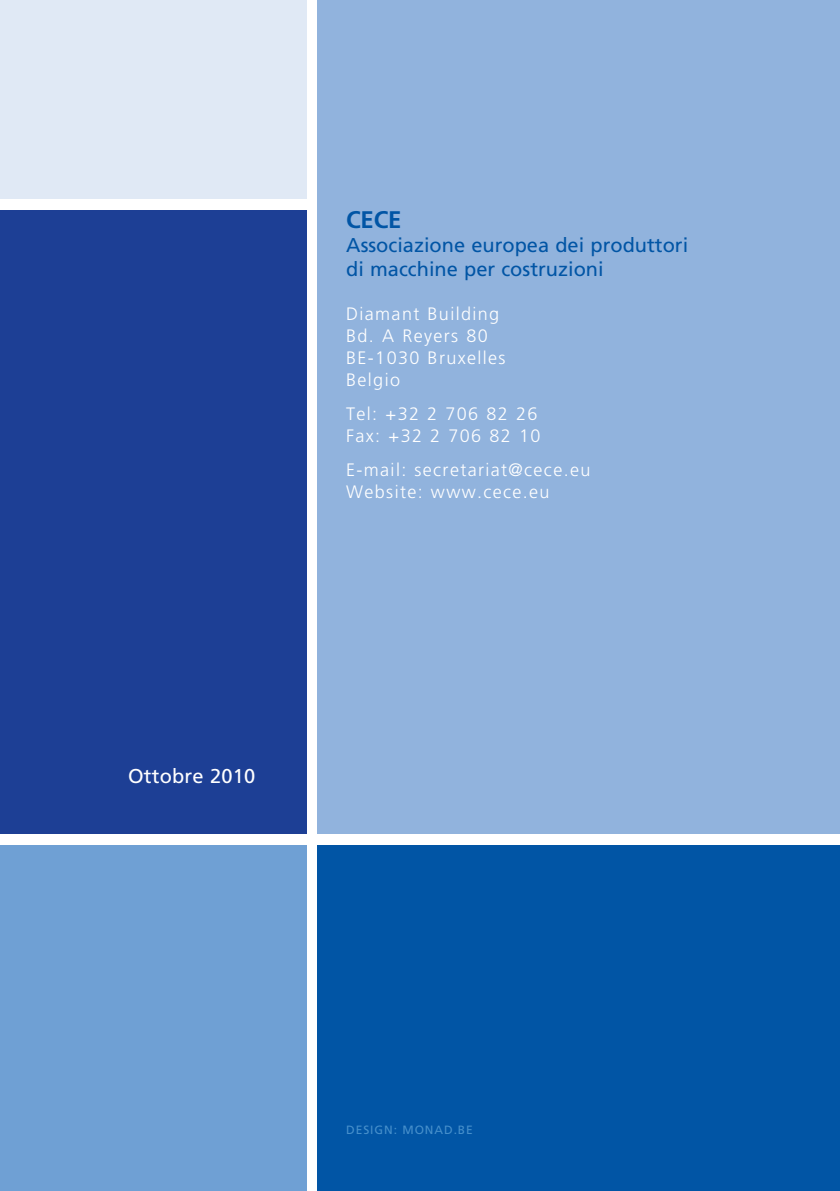
<style>
.page{position:relative;width:840px;height:1191px;background:#fff}
.page>*{position:absolute;margin:0;border:0;box-sizing:border-box;transform-origin:0 0}
.t1{font:700 24px "Frutiger LT Std";color:#0155a5}
.t2{font:20px/24px "Frutiger LT Std";color:#0155a5}
.t3{font:20px "Frutiger LT Std";letter-spacing:.01em;color:#fff}
.t4{font:300 18px/22px "Frutiger LT Std";letter-spacing:.075em;color:#fff}
.t5{font:12px "Frutiger LT Std";letter-spacing:.075em;color:#468fcb}
</style>
<div class="page">
<div style="left:317px;top:0;width:522px;height:833px;background:#91b3dd"></div>
<div style="left:0;top:0;width:306px;height:198px;background:#e0e9f5"></div>
<div style="left:0;top:210px;width:306px;height:623px;background:#1d3f95"></div>
<div style="left:0;top:845px;width:306px;height:346px;background:#6fa0d4"></div>
<div style="left:317px;top:845px;width:522px;height:346px;background:#0155a5"></div>
<h1 class="t1" style="left:346px;top:205px;width:57px">CECE</h1>
<p class="t2" style="left:346px;top:233px;width:343px">Associazione europea dei produttori di macchine per costruzioni</p>
<p class="t4" style="left:346px;top:303px;width:161px">Diamant Building<br>Bd. A Reyers 80<br>BE-1030 Bruxelles<br>Belgio</p>
<p class="t4" style="left:346px;top:403px;width:196px">Tel: +32 2 706 82 26<br>Fax: +32 2 706 82 10</p>
<p class="t4" style="left:346px;top:459px;width:245px">E-mail: secretariat@cece.eu<br>Website: www.cece.eu</p>
<p class="t3" style="left:128px;top:764px;width:129px">Ottobre 2010</p>
<p class="t5" style="left:346px;top:1123px;width:128px">design: monad.be</p>
</div>
